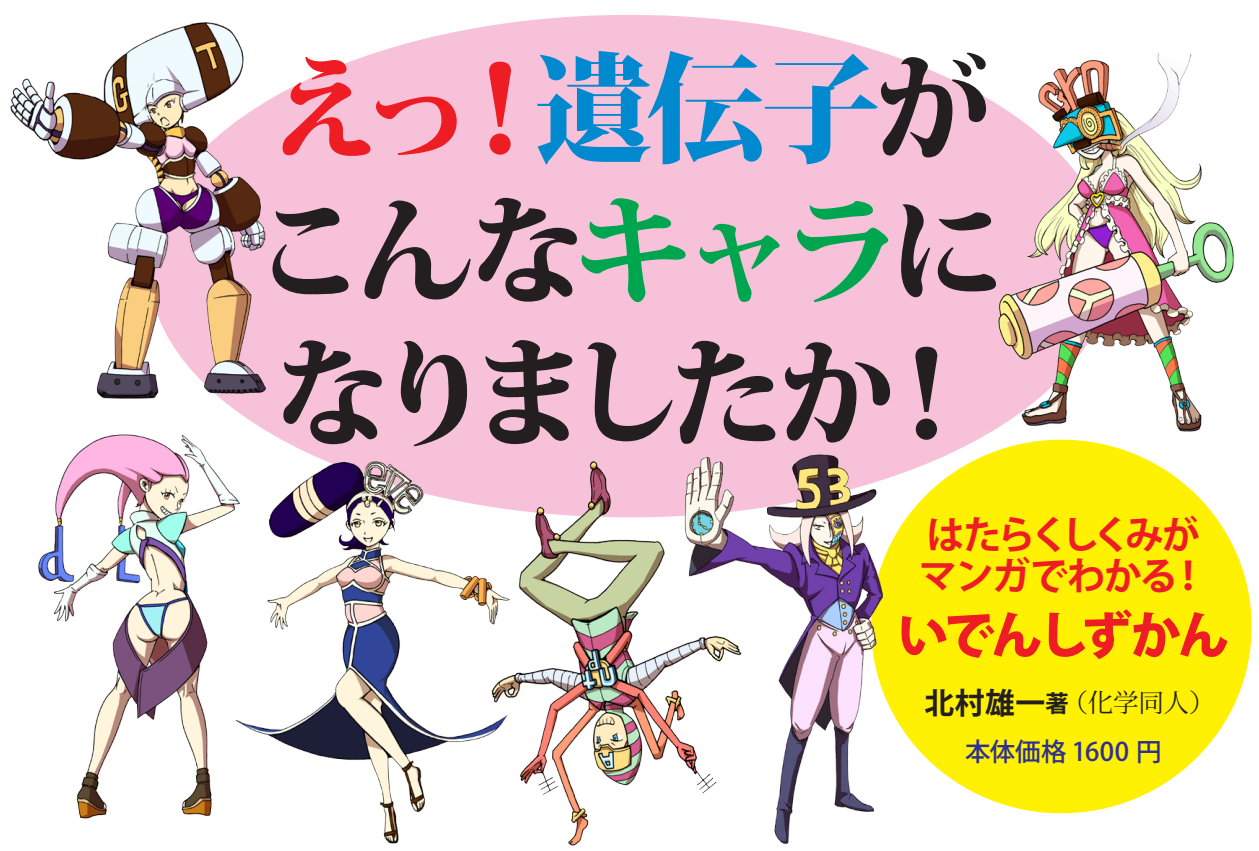
<style>
.page{position:relative;width:1259px;height:851px;background:#fff}
.page>*{position:absolute;margin:0;border:0;box-sizing:border-box;transform-origin:0 0}
.t1{font:800 119.1px "Koz Min Pro";letter-spacing:-.115em;color:#231f20}
.t2{font:800 119.1px "Koz Min Pro";letter-spacing:-.065em;color:#ee1d23}
.t3{font:800 51px "Koz Go Pro";letter-spacing:-.08em;color:#ee1d23}
.t4{font:700 38.4px "Koz Go Pro";letter-spacing:-.135em;color:#ee1d23}
.t5{font:700 38.4px "Koz Go Pro";letter-spacing:-.055em;color:#ee1d23}
.t6{font:500 25.5px/48.9px "Koz Go Pro";letter-spacing:.005em;color:#2e3092;text-align:center}
.s1{color:#0089cf}
.s2{color:#231f20}
.s3{color:#00a54f}
.s4{font-weight:700;font-size:29.7px;color:#231f20}
.s5{font-weight:700;font-size:23.4px;color:#231f20}
.s6{font-family:"Koz Min Pro";font-weight:400;color:#231f20}
</style>
<div class="page">
<div style="left:871px;top:439px;width:380px;height:374px;background:#fff101;border-radius:50%"></div>
<div style="left:148px;top:15px;width:962px;height:502px;background:#f7c1d9;border-radius:50%"></div>
<img style="left:10px;top:22px;width:258px;height:378px">
<img style="left:242px;top:451px;width:230px;height:393px">
<img style="left:472px;top:461px;width:213px;height:385px">
<img style="left:969px;top:53px;width:265px;height:379px">
<img style="left:38px;top:434px;width:204px;height:385px">
<img style="left:685px;top:454px;width:232px;height:390px">
<p class="t2" style="left:267px;top:20px;width:726px">えっ！<span class="s1">遺伝子</span><span class="s2">が</span></p>
<p class="t1" style="left:251px;top:163px;width:759px">こんな<span class="s3">キャラ</span>に</p>
<p class="t1" style="left:273px;top:305px;width:714px">なりましたか！</p>
<p class="t4" style="left:926px;top:510px;width:275px">はたらくしくみが</p>
<p class="t5" style="left:919px;top:550px;width:290px">マンガでわかる！</p>
<p class="t3" style="left:897px;top:602px;width:333px">いでんしずかん</p>
<p class="t6" style="left:924px;top:679px;width:292px"><span class="s4">北村雄一</span><span class="s5">著</span><span class="s6">（化学同人）</span>本体価格 1600 円</p>
</div>
